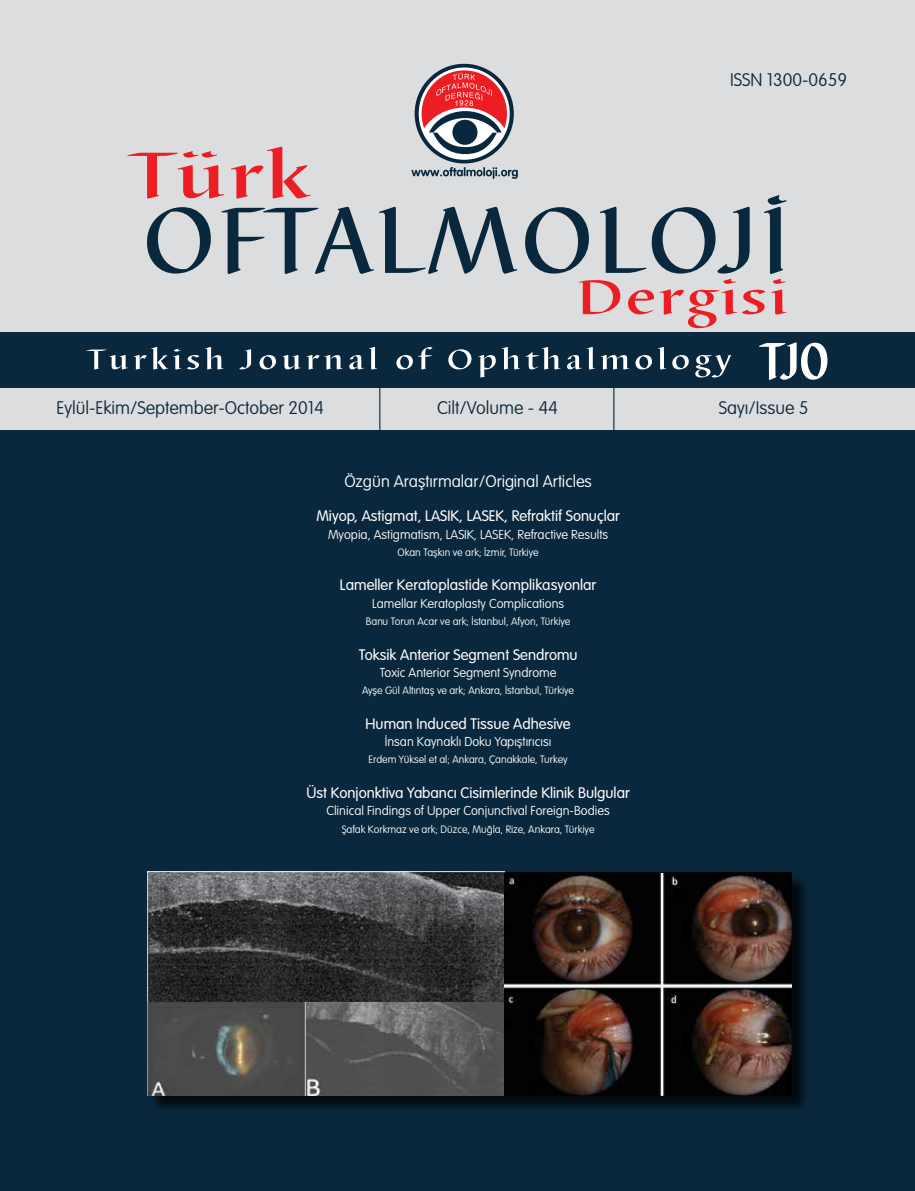
<style>
.page{position:relative;width:915px;height:1191px;background:#fff}
.page>*{position:absolute;margin:0;border:0;box-sizing:border-box;transform-origin:0 0}
.t1{font:18px "VAG Rounded Thin Tr";color:#0a283d}
.t2{font:16.5px "VAG Rounded Thin Tr";color:#fff}
.t3{font:15px "VAG Rounded Light Tr";color:#fff}
.t4{font:12.75px "VAG Rounded Thin Tr";color:#fff}
.t5{font:10.5px "VAG Rounded Thin Tr";color:#fff}
</style>
<div class="page">
<div style="left:0;top:0;width:914px;height:1191px;background:#dcddde"></div>
<hr style="left:379px;top:372px;width:1px;height:72px;background:#0a283d">
<hr style="left:613px;top:372px;width:1px;height:72px;background:#0a283d">
<div style="left:0;top:332px;width:914px;height:56px;background:#0a283d"></div>
<div style="left:0;top:430px;width:914px;height:761px;background:#0a283d"></div>
<svg style="left:147px;top:207px;width:64px;height:66px"></svg>
<svg style="left:221px;top:207px;width:296px;height:67px"></svg>
<svg style="left:127px;top:151px;width:97px;height:47px"></svg>
<svg style="left:231px;top:147px;width:79px;height:51px"></svg>
<svg style="left:525px;top:195px;width:261px;height:133px"></svg>
<svg style="left:414px;top:64px;width:99px;height:99px"></svg>
<svg style="left:418px;top:67px;width:91px;height:93px"></svg>
<svg style="left:411px;top:167px;width:106px;height:12px"></svg>
<svg style="left:421px;top:70px;width:86px;height:84px;background:#b56f77"></svg>
<svg style="left:86px;top:349px;width:42px;height:20px"></svg>
<svg style="left:134px;top:347px;width:47px;height:22px"></svg>
<svg style="left:187px;top:355px;width:12px;height:14px"></svg>
<svg style="left:205px;top:347px;width:18px;height:22px"></svg>
<svg style="left:239px;top:349px;width:12px;height:20px"></svg>
<svg style="left:259px;top:355px;width:17px;height:14px"></svg>
<svg style="left:282px;top:355px;width:18px;height:14px"></svg>
<svg style="left:306px;top:355px;width:36px;height:14px"></svg>
<svg style="left:349px;top:347px;width:28px;height:22px"></svg>
<svg style="left:396px;top:347px;width:36px;height:22px"></svg>
<svg style="left:448px;top:349px;width:23px;height:20px"></svg>
<svg style="left:478px;top:355px;width:17px;height:22px"></svg>
<svg style="left:501px;top:347px;width:59px;height:22px"></svg>
<svg style="left:567px;top:347px;width:27px;height:22px"></svg>
<svg style="left:600px;top:355px;width:29px;height:14px"></svg>
<svg style="left:635px;top:355px;width:16px;height:14px"></svg>
<svg style="left:658px;top:347px;width:8px;height:22px"></svg>
<svg style="left:672px;top:355px;width:16px;height:14px"></svg>
<svg style="left:695px;top:355px;width:35px;height:22px"></svg>
<svg style="left:759px;top:342px;width:68px;height:38px"></svg>
<div style="left:150px;top:874px;width:660px;height:239px;background:#000;opacity:.75"></div>
<img style="left:148px;top:1001px;width:356px;height:94px">
<img style="left:148px;top:871px;width:356px;height:130px">
<img style="left:504px;top:873px;width:287px;height:222px">
<h1 class="t1" style="left:729px;top:70px;width:118px">ISSN 1300-0659</h1>
<h1 class="t1" style="left:56px;top:397px;width:269px">Eylül-Ekim/September-October 2014</h1>
<h1 class="t1" style="left:437px;top:397px;width:122px">Cilt/Volume - 44</h1>
<h1 class="t1" style="left:718px;top:397px;width:91px">Sayı/Issue 5</h1>
<h2 class="t2" style="left:344px;top:471px;width:249px">Özgün Araştırmalar/Original Articles</h2>
<h3 class="t3" style="left:316px;top:507px;width:305px">Miyop, Astigmat, LASIK, LASEK, Refraktif Sonuçlar</h3>
<p class="t4" style="left:328px;top:527px;width:282px">Myopia, Astigmatism, LASIK, LASEK, Refractive Results</p>
<p class="t5" style="left:397px;top:546px;width:143px">Okan Taşkın ve ark; İzmir, Türkiye</p>
<h3 class="t3" style="left:340px;top:576px;width:258px">Lameller Keratoplastide Komplikasyonlar</h3>
<p class="t4" style="left:372px;top:596px;width:194px">Lamellar Keratoplasty Complications</p>
<p class="t5" style="left:366px;top:615px;width:206px">Banu Torun Acar ve ark; İstanbul, Afyon, Türkiye</p>
<h3 class="t3" style="left:358px;top:646px;width:220px">Toksik Anterior Segment Sendromu</h3>
<p class="t4" style="left:379px;top:665px;width:178px">Toxic Anterior Segment Syndrome</p>
<p class="t5" style="left:362px;top:684px;width:213px">Ayşe Gül Altıntaş ve ark; Ankara, İstanbul, Türkiye</p>
<h3 class="t3" style="left:365px;top:715px;width:206px">Human Induced Tissue Adhesive</h3>
<p class="t4" style="left:384px;top:734px;width:168px">İnsan Kaynaklı Doku Yapıştırıcısı</p>
<p class="t5" style="left:368px;top:754px;width:201px">Erdem Yüksel et al; Ankara, Çanakkale, Turkey</p>
<h3 class="t3" style="left:306px;top:784px;width:324px">Üst Konjonktiva Yabancı Cisimlerinde Klinik Bulgular</h3>
<p class="t4" style="left:326px;top:803px;width:285px">Clinical Findings of Upper Conjunctival Foreign-Bodies</p>
<p class="t5" style="left:341px;top:823px;width:254px">Şafak Korkmaz ve ark; Düzce, Muğla, Rize, Ankara, Türkiye</p>
</div>
